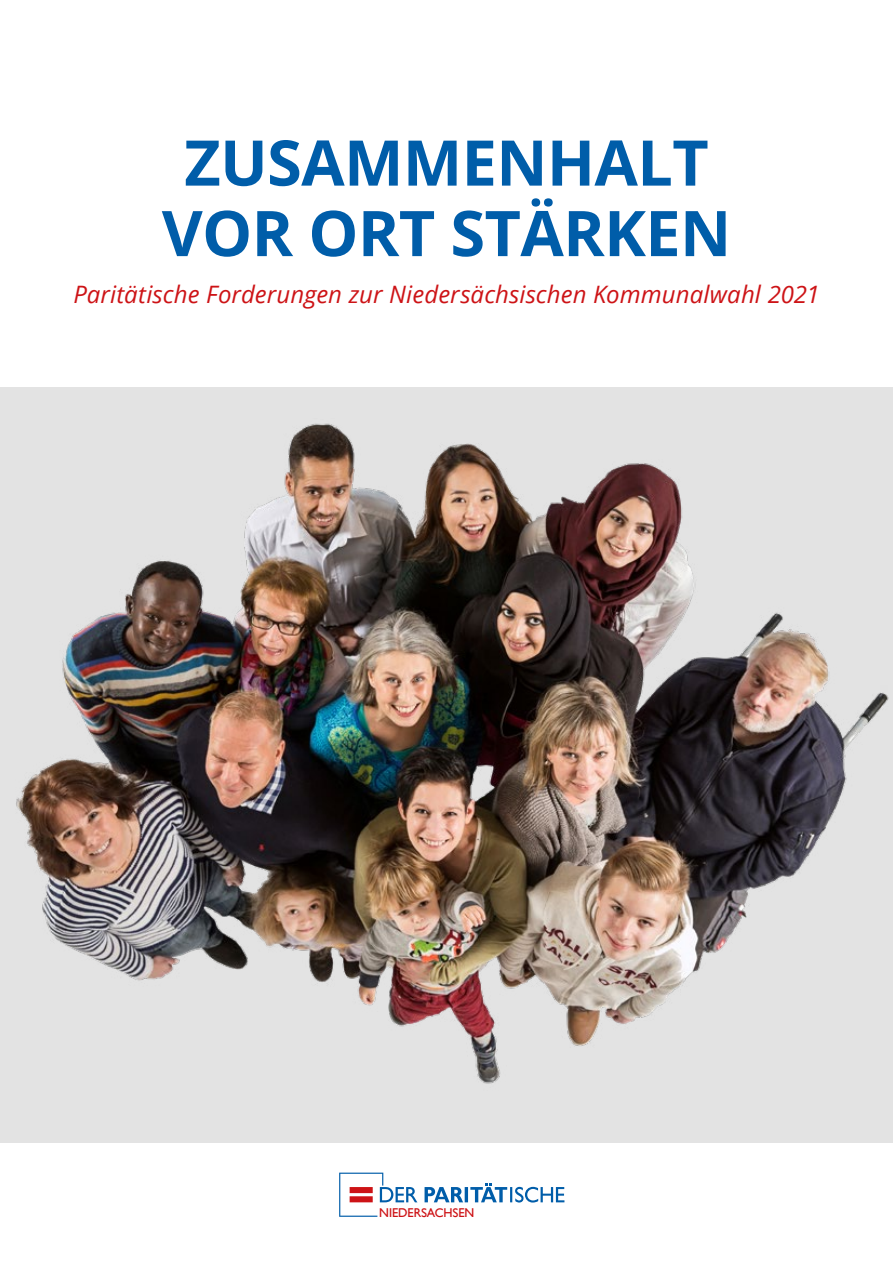
<style>
.page{position:relative;width:893px;height:1263px;background:#fff}
.page>*{position:absolute;margin:0;border:0;box-sizing:border-box;transform-origin:0 0}
.t1{font:700 63px/70.5px "Open Sans";letter-spacing:-.01em;color:#005da9;text-align:center}
.t2{font:italic 24px "Open Sans";letter-spacing:.005em;color:#cd1316}
.t3{font:500 13.05px "Chantilly";letter-spacing:-.01em;color:#cd1316}
</style>
<div class="page">
<div style="left:0;top:387px;width:893px;height:755px;background:#e3e3e3"></div>
<svg style="left:339px;top:1172px;width:225px;height:45px"></svg>
<img style="left:0;top:423px;width:893px;height:720px">
<h1 class="t1" style="left:162px;top:126px;width:571px">ZUSAMMENHALT<br>VOR ORT STÄRKEN</h1>
<p class="t2" style="left:73px;top:277px;width:748px">Paritätische Forderungen zur Niedersächsischen Kommunalwahl 2021</p>
<p class="t3" style="left:379px;top:1205px;width:97px">NIEDERSACHSEN</p>
</div>
